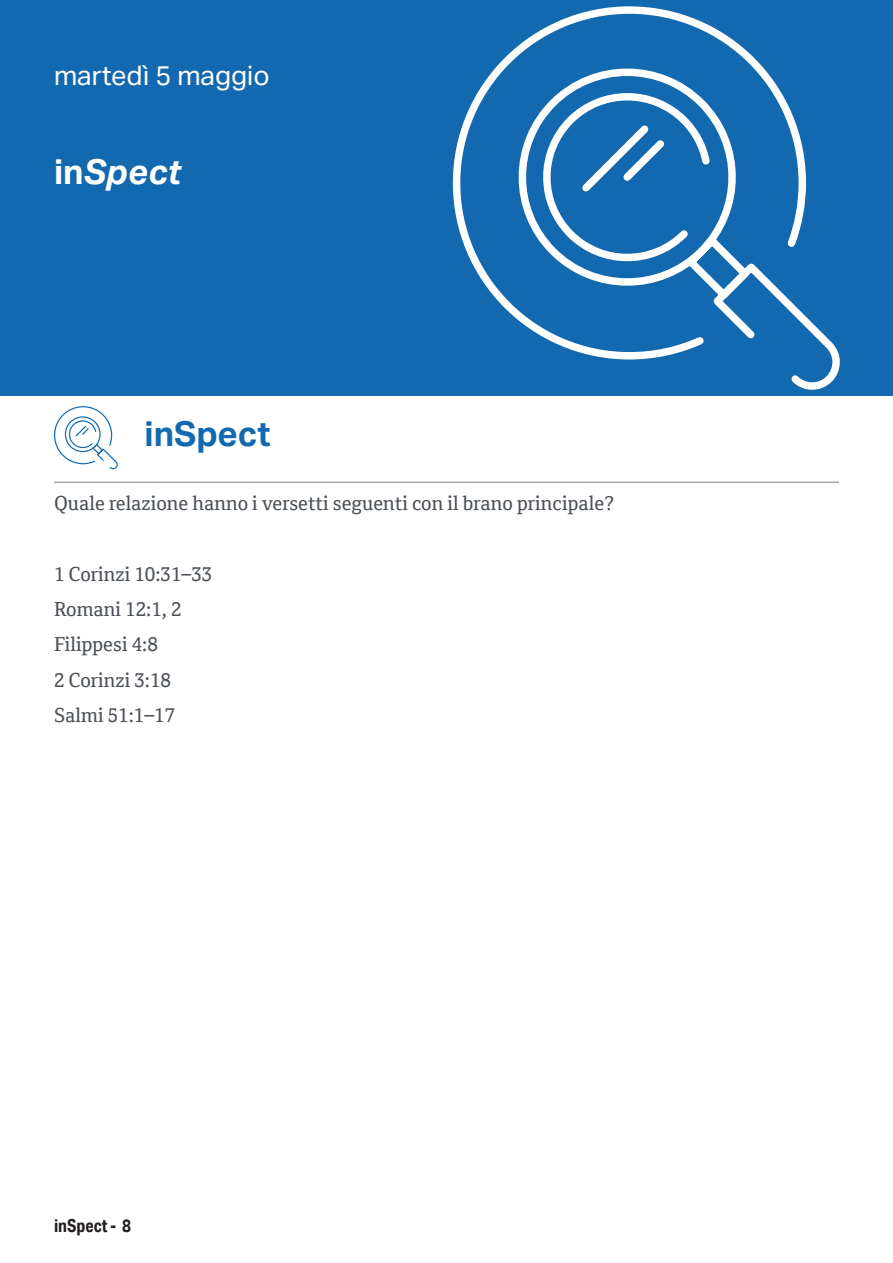
<style>
.page{position:relative;width:893px;height:1263px;background:#fff}
.page>*{position:absolute;margin:0;border:0;box-sizing:border-box;transform-origin:0 0}
.tit-sezione{font:700 34.5px "Aktiv Grotesk";color:#1369af}
.t1{font:italic 700 34.5px "Aktiv Grotesk";color:#fff}
.t2{font:27px "Aktiv Grotesk";color:#fff}
.t3{font:19.5px "Cordale";color:#4b5157}
.t4{font:700 18px "Aktiv Grotesk Cd";color:#231f20}
.s1{font-style:normal}
</style>
<div class="page">
<div style="left:0;top:0;width:893px;height:395px;background:#1369af"></div>
<svg style="left:453px;top:6px;width:387px;height:384px"></svg>
<hr style="left:54px;top:482px;width:785px;height:1px;background:#4b5157">
<svg style="left:54px;top:406px;width:64px;height:63px"></svg>
<p class="t2" style="left:54px;top:59px;width:217px">martedì 5 maggio</p>
<p class="t1" style="left:54px;top:151px;width:128px"><span class="s1">in</span>Spect</p>
<p class="tit-sezione" style="left:144px;top:414px;width:128px">inSpect</p>
<p class="t3" style="left:54px;top:492px;width:562px">Quale relazione hanno i versetti seguenti con il brano principale?</p>
<p class="t3" style="left:54px;top:563px;width:160px">1 Corinzi 10:31–33</p>
<p class="t3" style="left:54px;top:598px;width:129px">Romani 12:1, 2</p>
<p class="t3" style="left:54px;top:633px;width:105px">Filippesi 4:8</p>
<p class="t3" style="left:54px;top:668px;width:119px">2 Corinzi 3:18</p>
<p class="t3" style="left:54px;top:704px;width:123px">Salmi 51:1–17</p>
<p class="t4" style="left:54px;top:1215px;width:79px">inSpect - 8</p>
</div>
